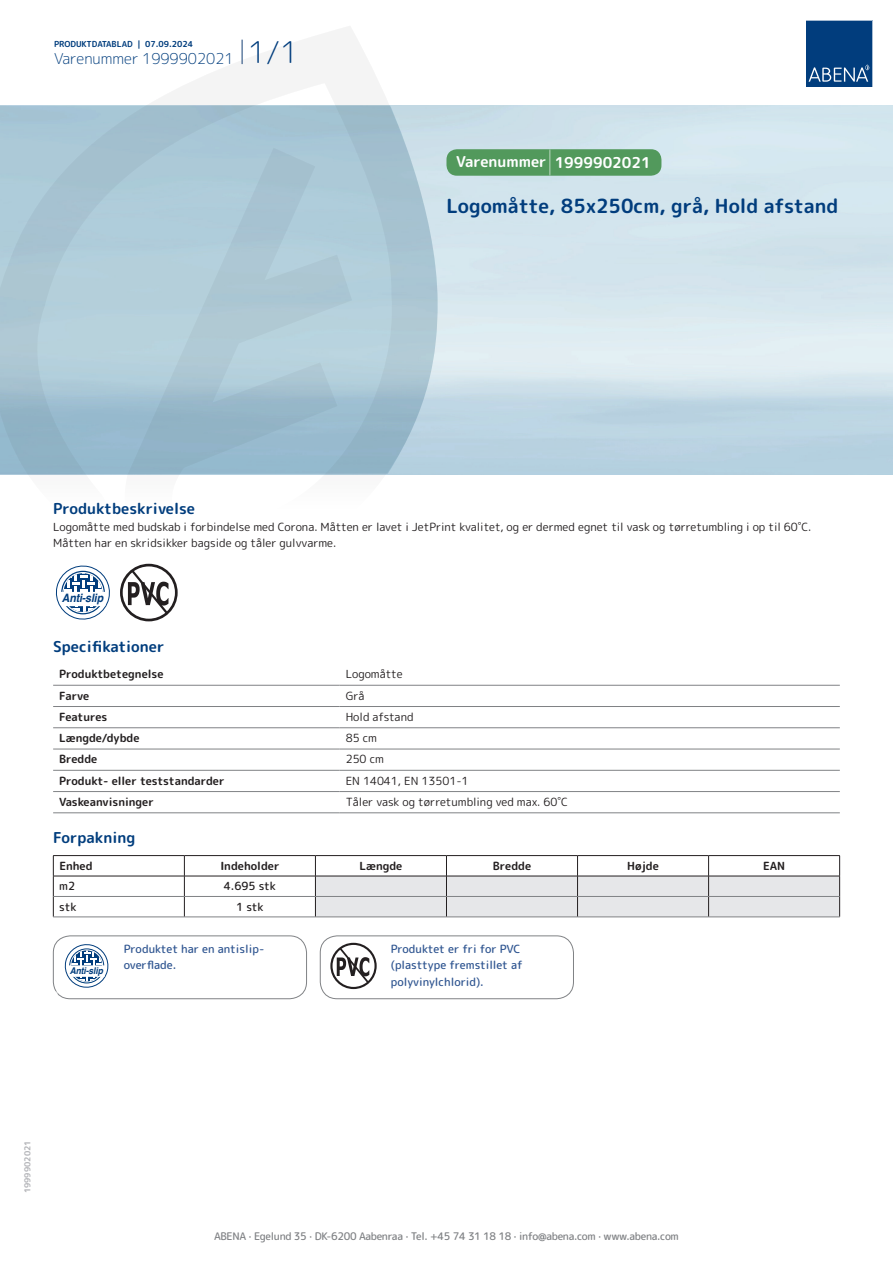
<style>
.page{position:relative;width:893px;height:1263px;background:#fff}
.page>*{position:absolute;margin:0;border:0;box-sizing:border-box;transform-origin:0 0}
.t1{font:700 19.5px "Rounded Mplus 1 c";color:#013d7d}
.t2{font:700 15px "Rounded Mplus 1 c";color:#013d7d}
.t3{font:300 15px "Rounded Mplus 1 c";color:#013d7d}
.t4{font:700 15px "Rounded Mplus 1 c";color:#fff}
.t5{font:italic 700 11.55px "Helvetica";letter-spacing:-.015em;color:#013d7d;scale:.91 1}
.t6{font:11.25px/16.5px "Rounded Mplus 1 c";color:#231f20}
.t7{font:700 11.25px "Rounded Mplus 1 c";color:#231f20}
.t8{font:500 11.25px/16.5px "Rounded Mplus 1 c";color:#305691}
.t9{font:500 11.25px "Rounded Mplus 1 c";color:#231f20}
.t10{font:500 10.5px "Rounded Mplus 1 c";letter-spacing:-.03em;color:#808285}
.t11{font:700 10.5px "Rounded Mplus 1 c";color:#fff}
.t12{font:italic 700 9.3px "Helvetica";letter-spacing:-.015em;color:#013d7d;scale:.91 1}
.t13{font:700 8.25px "Rounded Mplus 1 c";color:#013d7d}
.t14{font:700 8.25px "Rounded Mplus 1 c";color:#b2b3b7}
.s1{font-size:30px}
.s2{font-size:25.5px}
</style>
<div class="page">
<svg style="left:0;top:26px;width:439px;height:538px"></svg>
<svg style="left:0;top:106px;width:438px;height:368px;background:#a8c6d4"></svg>
<svg style="left:242px;top:40px;width:1px;height:24px"></svg>
<svg style="left:806px;top:20px;width:67px;height:67px;background:#144b86"></svg>
<svg style="left:55px;top:565px;width:55px;height:55px"></svg>
<svg style="left:120px;top:564px;width:58px;height:57px"></svg>
<hr style="left:53px;top:685px;width:287px;height:1px;background:#808285">
<hr style="left:340px;top:685px;width:500px;height:1px;background:#808285">
<hr style="left:53px;top:706px;width:287px;height:1px;background:#808285">
<hr style="left:340px;top:706px;width:500px;height:1px;background:#808285">
<hr style="left:53px;top:727px;width:287px;height:1px;background:#808285">
<hr style="left:340px;top:727px;width:500px;height:1px;background:#808285">
<hr style="left:53px;top:749px;width:287px;height:1px;background:#808285">
<hr style="left:340px;top:749px;width:500px;height:1px;background:#808285">
<hr style="left:53px;top:770px;width:287px;height:1px;background:#808285">
<hr style="left:340px;top:770px;width:500px;height:1px;background:#808285">
<hr style="left:53px;top:791px;width:287px;height:1px;background:#808285">
<hr style="left:340px;top:791px;width:500px;height:1px;background:#808285">
<hr style="left:53px;top:812px;width:287px;height:1px;background:#808285">
<hr style="left:340px;top:812px;width:500px;height:1px;background:#808285">
<hr style="left:53px;top:855px;width:131px;height:1px;background:#231f20">
<hr style="left:184px;top:855px;width:131px;height:1px;background:#231f20">
<hr style="left:315px;top:855px;width:131px;height:1px;background:#231f20">
<hr style="left:446px;top:855px;width:131px;height:1px;background:#231f20">
<hr style="left:577px;top:855px;width:132px;height:1px;background:#231f20">
<hr style="left:709px;top:855px;width:131px;height:1px;background:#231f20">
<hr style="left:53px;top:876px;width:131px;height:1px;background:#231f20">
<hr style="left:184px;top:876px;width:131px;height:1px;background:#231f20">
<svg style="left:53px;top:856px;width:1px;height:61px"></svg>
<svg style="left:184px;top:856px;width:1px;height:61px"></svg>
<svg style="left:315px;top:856px;width:525px;height:61px"></svg>
<hr style="left:54px;top:896px;width:130px;height:1px;background:#808285">
<hr style="left:184px;top:896px;width:131px;height:1px;background:#808285">
<hr style="left:315px;top:896px;width:131px;height:1px;background:#808285">
<hr style="left:446px;top:896px;width:131px;height:1px;background:#808285">
<hr style="left:577px;top:896px;width:132px;height:1px;background:#808285">
<hr style="left:709px;top:896px;width:130px;height:1px;background:#808285">
<hr style="left:53px;top:917px;width:131px;height:1px;background:#808285">
<hr style="left:184px;top:917px;width:131px;height:1px;background:#808285">
<hr style="left:315px;top:917px;width:131px;height:1px;background:#808285">
<hr style="left:446px;top:917px;width:131px;height:1px;background:#808285">
<hr style="left:577px;top:917px;width:132px;height:1px;background:#808285">
<hr style="left:709px;top:917px;width:131px;height:1px;background:#808285">
<svg style="left:64px;top:944px;width:45px;height:44px"></svg>
<div style="left:53px;top:936px;width:254px;height:63px;border:1px solid #808285;border-radius:17px"></div>
<svg style="left:330px;top:943px;width:47px;height:46px"></svg>
<div style="left:320px;top:936px;width:254px;height:63px;border:1px solid #808285;border-radius:17px"></div>
<div style="left:446px;top:149px;width:215px;height:27px;background:#52995c;border-radius:10px"></div>
<p class="t13" style="left:54px;top:38px;width:141px">PRODUKTDATABLAD | 07.09.2024</p>
<h2 class="t3" style="left:54px;top:48px;width:246px">Varenummer 1999902021 <span class="s1">1/1</span></h2>
<h2 class="t4" style="left:456px;top:152px;width:196px">Varenummer <span class="s2">|</span> 1999902021</h2>
<h1 class="t1" style="left:446px;top:192px;width:393px">Logomåtte, 85x250cm, grå, Hold afstand</h1>
<h2 class="t2" style="left:53px;top:498px;width:143px">Produktbeskrivelse</h2>
<p class="t6" style="left:53px;top:518px;width:760px">Logomåtte med budskab i forbindelse med Corona. Måtten er lavet i JetPrint kvalitet, og er dermed egnet til vask og tørretumbling i op til 60˚C.<br>Måtten har en skridsikker bagside og tåler gulvvarme.</p>
<p class="t5" style="left:62px;top:588px;width:47px">Anti-slip</p>
<h2 class="t2" style="left:53px;top:635px;width:113px">Specifikationer</h2>
<p class="t7" style="left:59px;top:666px;width:106px">Produktbetegnelse</p>
<p class="t6" style="left:346px;top:666px;width:58px">Logomåtte</p>
<p class="t7" style="left:59px;top:688px;width:32px">Farve</p>
<p class="t6" style="left:346px;top:687px;width:20px">Grå</p>
<p class="t7" style="left:59px;top:709px;width:50px">Features</p>
<p class="t6" style="left:346px;top:708px;width:69px">Hold afstand</p>
<p class="t7" style="left:59px;top:730px;width:82px">Længde/dybde</p>
<p class="t6" style="left:346px;top:730px;width:33px">85 cm</p>
<p class="t7" style="left:59px;top:751px;width:40px">Bredde</p>
<p class="t6" style="left:346px;top:751px;width:40px">250 cm</p>
<p class="t7" style="left:59px;top:773px;width:167px">Produkt- eller teststandarder</p>
<p class="t6" style="left:346px;top:772px;width:124px">EN 14041, EN 13501-1</p>
<p class="t7" style="left:59px;top:794px;width:96px">Vaskeanvisninger</p>
<p class="t6" style="left:346px;top:794px;width:224px">Tåler vask og tørretumbling ved max. 60˚C</p>
<h2 class="t2" style="left:53px;top:827px;width:84px">Forpakning</h2>
<p class="t7" style="left:59px;top:858px;width:35px">Enhed</p>
<p class="t7" style="left:220px;top:858px;width:61px">Indeholder</p>
<p class="t7" style="left:359px;top:858px;width:44px">Længde</p>
<p class="t7" style="left:493px;top:858px;width:40px">Bredde</p>
<p class="t7" style="left:627px;top:858px;width:33px">Højde</p>
<p class="t7" style="left:763px;top:858px;width:24px">EAN</p>
<p class="t9" style="left:59px;top:878px;width:17px">m2</p>
<p class="t9" style="left:224px;top:878px;width:54px">4.695 stk</p>
<p class="t9" style="left:59px;top:899px;width:19px">stk</p>
<p class="t9" style="left:236px;top:899px;width:29px">1 stk</p>
<p class="t8" style="left:124px;top:940px;width:142px">Produktet har en antislip&shy;overflade.</p>
<p class="t12" style="left:70px;top:963px;width:38px">Anti-slip</p>
<p class="t8" style="left:391px;top:940px;width:134px">Produktet er fri for PVC (plasttype fremstillet af polyvinylchlorid).</p>
<p class="t11" style="left:53px;top:988px;width:7px">*</p>
<p class="t14" style="left:22px;top:1193px;width:54px;rotate:-90deg">1999902021</p>
<p class="t10" style="left:214px;top:1229px;width:466px">ABENA · Egelund 35 · DK-6200 Aabenraa · Tel. +45 74 31 18 18 · info@abena.com · www.abena.com</p>
</div>
